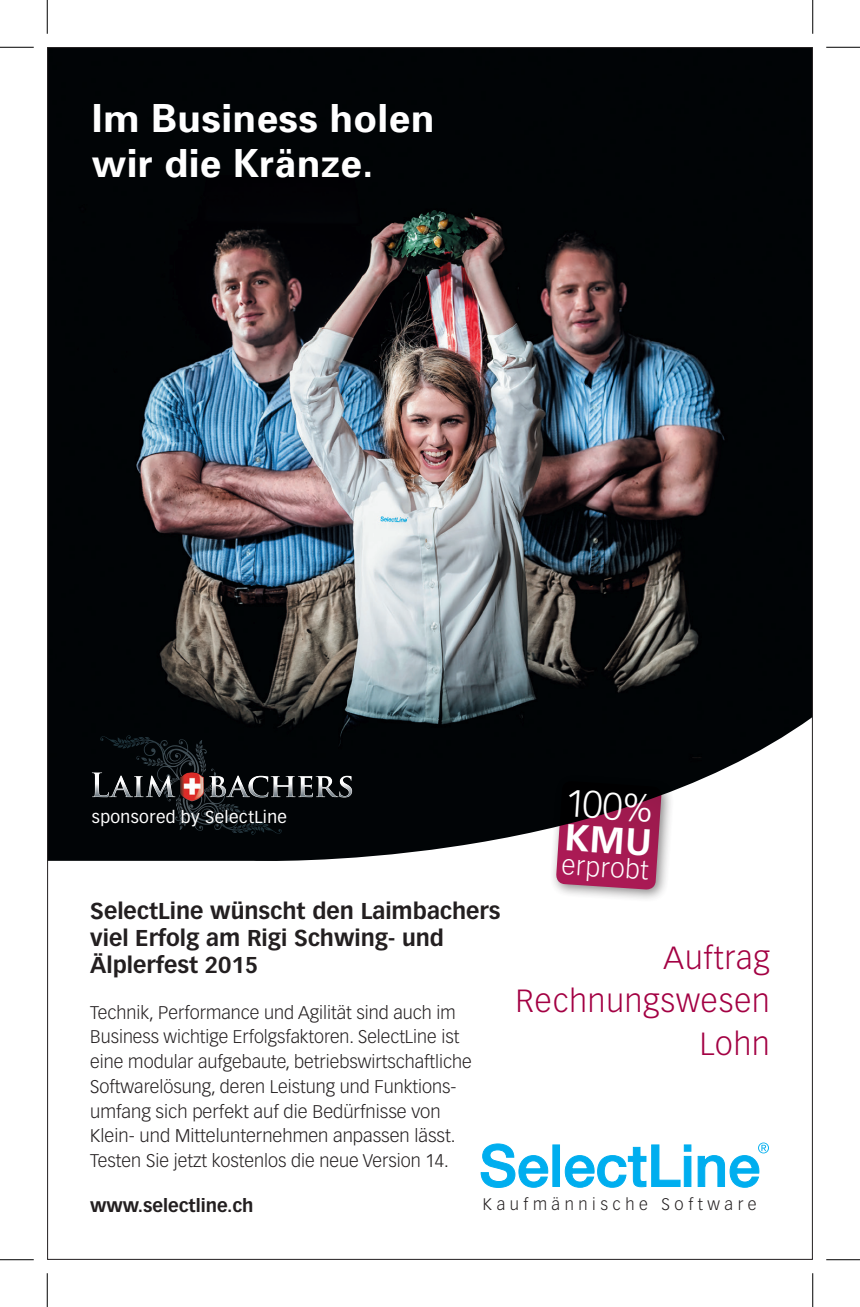
<style>
.page{position:relative;width:860px;height:1307px;background:#fff}
.page>*{position:absolute;margin:0;border:0;box-sizing:border-box;transform-origin:0 0}
.t1{font:700 38.7px/45px "Univers";letter-spacing:.01em;color:#fff}
.t2{font:300 37.35px "Vectora LH";color:#fff}
.t3{font:300 31.5px/42.8px "Vectora LH";letter-spacing:.03em;color:#a30143;text-align:right}
.t4{font:300 25.88px "Vectora LH";color:#fff}
.t5{font:700 22.5px/27px "Vectora LH";color:#231f20}
.t6{font:300 18px/24.8px "Vectora LH";color:#231f20}
.t7{font:700 18px "Vectora LH";color:#231f20}
.t8{font:17.1px "Vectora LH";letter-spacing:.02em;color:#fff}
.t9{font:300 16.43px "Vectora LH";letter-spacing:.28em;color:#231f20}
</style>
<div class="page">
<img style="left:49px;top:49px;width:762px;height:812px">
<svg style="left:100px;top:735px;width:87px;height:16px"></svg>
<svg style="left:92px;top:772px;width:260px;height:29px;background:#35393b"></svg>
<img style="left:180px;top:772px;width:24px;height:29px">
<div style="left:549px;top:773px;width:126px;height:129px;background:#231f20;opacity:.6"></div>
<svg style="left:481px;top:1143px;width:68px;height:45px"></svg>
<div style="left:552px;top:1144px;width:8px;height:42px;background:#00aeef;border:1px solid #00aeef"></div>
<svg style="left:564px;top:1144px;width:117px;height:43px"></svg>
<div style="left:684px;top:1155px;width:7px;height:31px;background:#00aeef;border:1px solid #00aeef"></div>
<div style="left:684px;top:1144px;width:7px;height:7px;background:#00aeef;border:1px solid #00aeef"></div>
<svg style="left:697px;top:1142px;width:72px;height:45px"></svg>
<hr style="left:0;top:47px;width:34px;height:1px;background:#000">
<hr style="left:826px;top:47px;width:34px;height:1px;background:#000">
<hr style="left:0;top:1259px;width:34px;height:1px;background:#000">
<hr style="left:826px;top:1259px;width:34px;height:1px;background:#000">
<hr style="left:47px;top:0;width:1px;height:34px;background:#000">
<hr style="left:47px;top:1273px;width:1px;height:33px;background:#000">
<hr style="left:812px;top:0;width:1px;height:34px;background:#000">
<hr style="left:812px;top:1273px;width:1px;height:33px;background:#000">
<svg style="left:556px;top:780px;width:106px;height:110px;background:#771d42"></svg>
<h1 class="t1" style="left:92px;top:94px;width:344px">Im Business holen wir die Kränze.</h1>
<p class="t8" style="left:92px;top:807px;width:196px">sponsored by SelectLine</p>
<h2 class="t2" style="left:567px;top:781px;width:88px;rotate:4deg">100%</h2>
<h3 class="t4" style="left:563px;top:850px;width:89px;rotate:4deg">erprobt</h3>
<p class="t5" style="left:90px;top:897px;width:411px">SelectLine wünscht den Laimbachers viel Erfolg am Rigi Schwing- und<br>Älplerfest 2015</p>
<p class="t6" style="left:90px;top:999px;width:383px">Technik, Performance und Agilität sind auch im Business wichtige Erfolgsfaktoren. SelectLine ist eine modular aufgebaute, betriebswirtschaftliche Softwarelösung, deren Leistung und Funktions&shy;umfang sich perfekt auf die Bedürfnisse von Klein- und Mittelunternehmen anpassen lässt.<br>Testen Sie jetzt kostenlos die neue Version 14.</p>
<p class="t7" style="left:90px;top:1194px;width:165px">www.selectline.ch</p>
<h3 class="t3" style="left:516px;top:936px;width:255px">Auftrag<br>Rechnungswesen<br>Lohn</h3>
<p class="t9" style="left:483px;top:1194px;width:275px">Kaufmännische Software</p>
</div>
